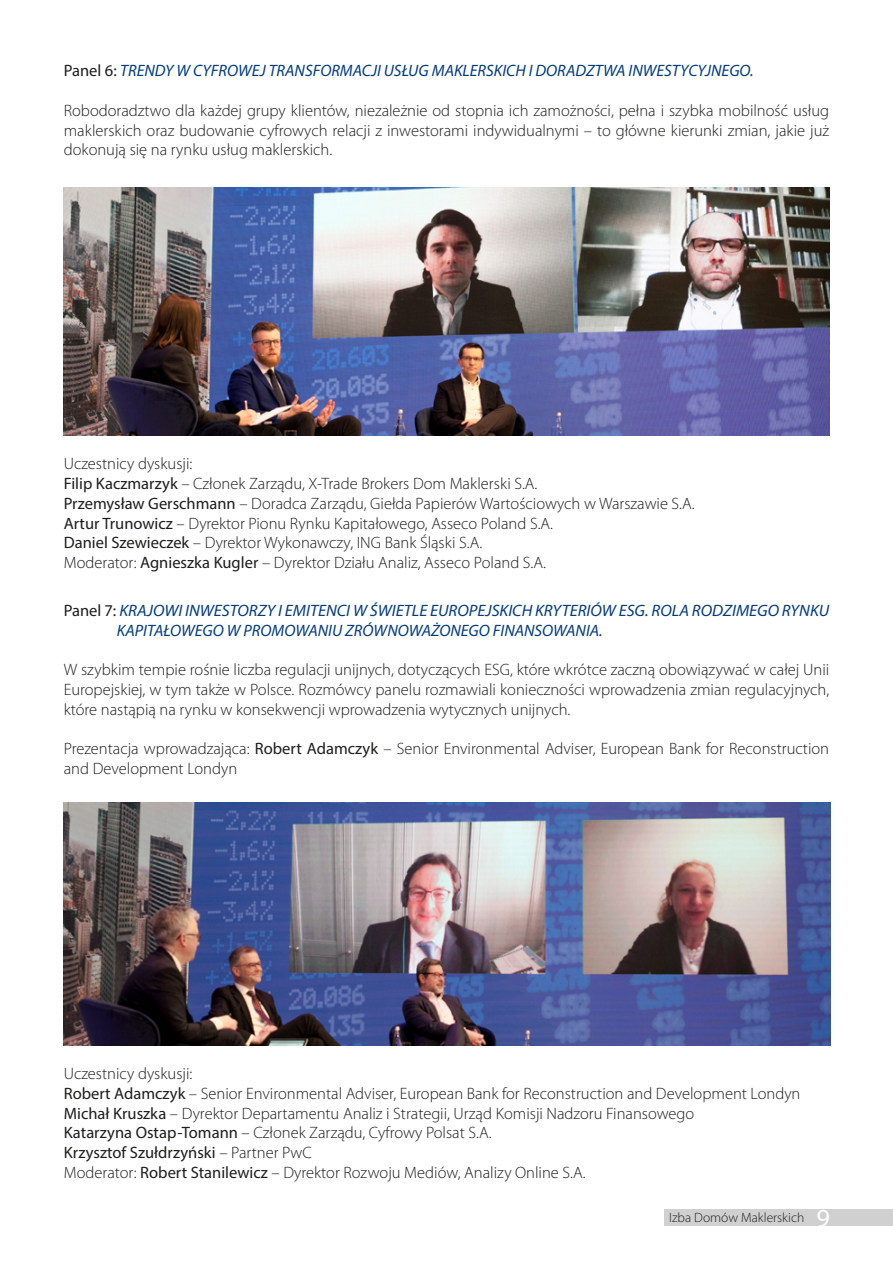
<style>
.page{position:relative;width:893px;height:1263px;background:#fff}
.page>*{position:absolute;margin:0;border:0;box-sizing:border-box;transform-origin:0 0}
.t1{font:300 16.5px/19.8px "Myriad Pro";color:#1d1d1b}
.t2{font:italic 16.5px/19.8px "Myriad Pro";color:#023b7e}
.t3{font:300 13.5px "Myriad Pro";color:#1d1d1b}
.s1{font-style:normal;color:#1d1d1b}
.s2{font-weight:400}
.s3{font-weight:400;font-size:26.25px;color:#fff}
</style>
<div class="page">
<img style="left:64px;top:188px;width:765px;height:248px">
<img style="left:64px;top:803px;width:766px;height:242px">
<div style="left:665px;top:1209px;width:228px;height:17px;background:#d0d0d0"></div>
<p class="t2" style="left:64px;top:60px;width:691px"><span class="s1">Panel 6:</span> TRENDY W CYFROWEJ TRANSFORMACJI USŁUG MAKLERSKICH I DORADZTWA INWESTYCYJNEGO.</p>
<p class="t1" style="left:64px;top:101px;width:767px;text-align:justify">Robodoradztwo dla każdej grupy klientów, niezależnie od stopnia ich zamożności, pełna i szybka mobilność usług maklerskich oraz budowanie cyfrowych relacji z inwestorami indywidualnymi – to główne kierunki zmian, jakie już dokonują się na rynku usług maklerskich.</p>
<p class="t1" style="left:64px;top:454px;width:632px">Uczestnicy dyskusji:<br><span class="s2">Filip Kaczmarzyk</span> – Członek Zarządu, X-Trade Brokers Dom Maklerski S.A.<br><span class="s2">Przemysław Gerschmann</span> – Doradca Zarządu, Giełda Papierów Wartościowych w Warszawie S.A.<br><span class="s2">Artur Trunowicz</span> – Dyrektor Pionu Rynku Kapitałowego, Asseco Poland S.A.<br><span class="s2">Daniel Szewieczek</span> – Dyrektor Wykonawczy, ING Bank Śląski S.A.<br>Moderator: <span class="s2">Agnieszka Kugler</span> – Dyrektor Działu Analiz, Asseco Poland S.A.</p>
<p class="t2" style="left:117px;top:600px;width:714px;text-indent:-53px"><span class="s1">Panel 7:</span> KRAJOWI INWESTORZY I EMITENCI W ŚWIETLE EUROPEJSKICH KRYTERIÓW ESG. ROLA RODZIMEGO RYNKU<br>KAPITAŁOWEGO W PROMOWANIU ZRÓ WNOWAŻONEGO FINANSOWANIA.</p>
<p class="t1" style="left:64px;top:660px;width:767px;text-align:justify">W szybkim tempie rośnie liczba regulacji unijnych, dotyczących ESG, które wkrótce zaczną obowiązywać w całej Unii Europejskiej, w tym także w Polsce. Rozmówcy panelu rozmawiali konieczności wprowadzenia zmian regulacyjnych, które nastąpią na rynku w konsekwencji wprowadzenia wytycznych unijnych.</p>
<p class="t1" style="left:64px;top:739px;width:767px">Prezentacja wprowadzająca: <span class="s2">Robert Adamczyk</span> – Senior Environmental Adviser, European Bank for Reconstruction and Development Londyn</p>
<p class="t1" style="left:64px;top:1064px;width:738px">Uczestnicy dyskusji:<br><span class="s2">Robert Adamczyk</span> – Senior Environmental Adviser, European Bank for Reconstruction and Development Londyn <span class="s2">Michał Kruszka</span> – Dyrektor Departamentu Analiz i Strategii, Urząd Komisji Nadzoru Finansowego<br><span class="s2">Katarzyna Ostap-Tomann</span> – Członek Zarządu, Cyfrowy Polsat S.A.<br><span class="s2">Krzysztof Szułdrzyński</span> – Partner PwC<br>Moderator: <span class="s2">Robert Stanilewicz</span> – Dyrektor Rozwoju Mediów, Analizy Online S.A.</p>
<p class="t3" style="left:669px;top:1210px;width:162px">Izba Domów Maklerskich <span class="s3">9</span></p>
</div>
